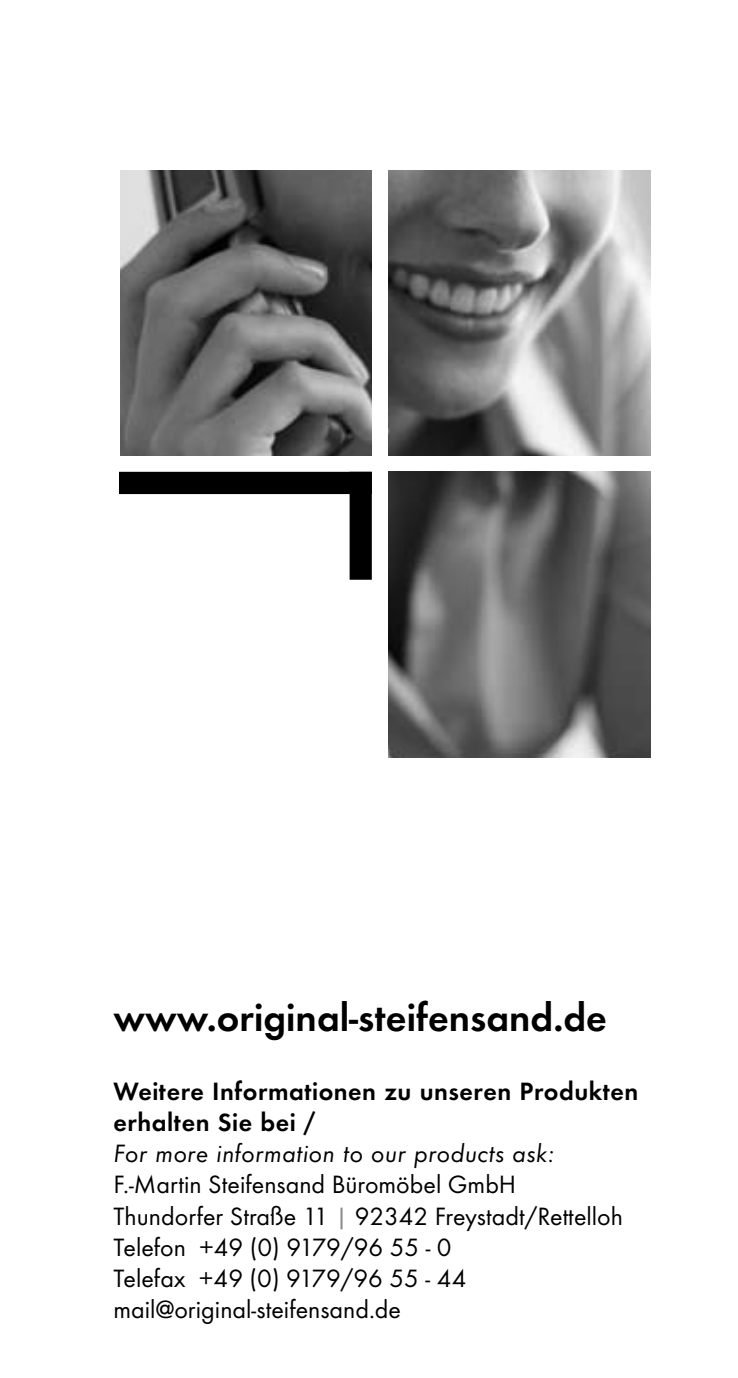
<style>
.page{position:relative;width:738px;height:1378px;background:#fff}
.page>*{position:absolute;margin:0;border:0;box-sizing:border-box;transform-origin:0 0}
.t1{font:700 40px "Function";color:#000}
.t2{font:26px/31.2px "Function";color:#000}
.t3{font:700 26px/31.2px "Function";letter-spacing:.02em;color:#000}
.t4{font:italic 26px "Function";letter-spacing:.02em;color:#000}
.s1{color:#878889}
</style>
<div class="page">
<img style="left:120px;top:170px;width:251px;height:285px">
<img style="left:388px;top:170px;width:262px;height:285px">
<img style="left:388px;top:472px;width:262px;height:285px">
<div style="left:120px;top:472px;width:251px;height:21px;background:#000"></div>
<div style="left:119px;top:472px;width:252px;height:22px;border:1px solid #000"></div>
<div style="left:350px;top:472px;width:21px;height:107px;background:#000"></div>
<div style="left:349px;top:472px;width:22px;height:108px;border:1px solid #000"></div>
<h1 class="t1" style="left:113px;top:994px;width:494px">www.original-steifensand.de</h1>
<p class="t3" style="left:113px;top:1075px;width:526px">Weitere Informationen zu unseren Produkten erhalten Sie bei /</p>
<p class="t4" style="left:113px;top:1139px;width:442px">For more information to our products ask:</p>
<p class="t2" style="left:113px;top:1169px;width:510px">F.-Martin Steifensand Büromöbel GmbH Thundorfer Straße 11 <span class="s1">|</span> 92342 Freystadt/Rettelloh Telefon +49 (0) 9179/96 55 - 0<br>Telefax +49 (0) 9179/96 55 - 44 mail@original-steifensand.de</p>
</div>
